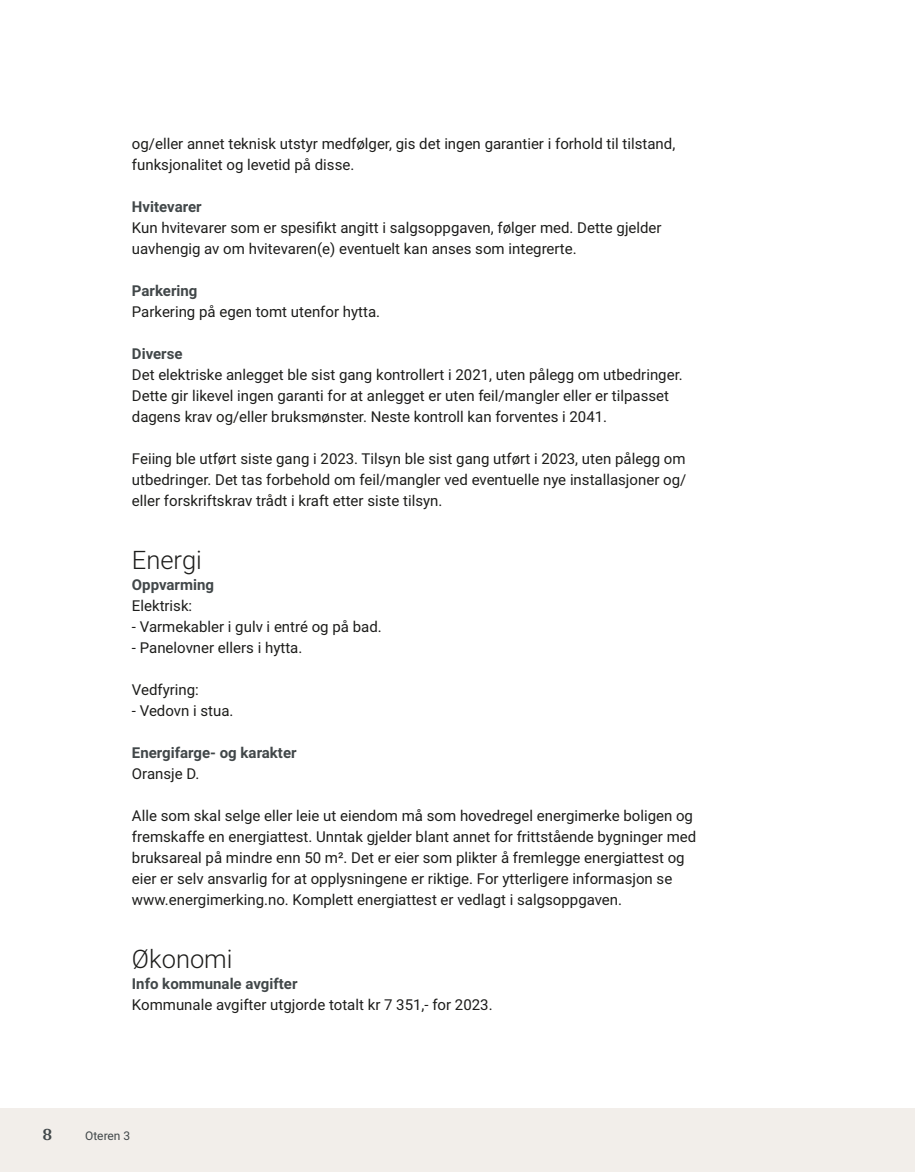
<style>
.page{position:relative;width:915px;height:1172px;background:#fff}
.page>*{position:absolute;margin:0;border:0;box-sizing:border-box;transform-origin:0 0}
.t1{font:300 25.5px "Roboto Vitec";color:#1d1d1b}
.t2{font:700 18px "Arya";color:#414749}
.t3{font:15px/21px "Roboto Vitec";color:#1d1d1b}
.t4{font:700 15px "Roboto Vitec";color:#414749}
.t5{font:12px "Roboto Vitec";color:#414749}
</style>
<div class="page">
<div style="left:0;top:1108px;width:914px;height:64px;background:#f2eeea"></div>
<p class="t3" style="left:132px;top:132px;width:544px">og/eller annet teknisk utstyr medfølger, gis det ingen garantier i forhold til tilstand, funksjonalitet og levetid på disse.</p>
<p class="t4" style="left:132px;top:196px;width:71px">Hvitevarer</p>
<p class="t3" style="left:132px;top:216px;width:531px">Kun hvitevarer som er spesifikt angitt i salgsoppgaven, følger med. Dette gjelder uavhengig av om hvitevaren(e) eventuelt kan anses som integrerte.</p>
<p class="t4" style="left:132px;top:280px;width:67px">Parkering</p>
<p class="t3" style="left:132px;top:300px;width:250px">Parkering på egen tomt utenfor hytta.</p>
<p class="t4" style="left:132px;top:343px;width:52px">Diverse</p>
<p class="t3" style="left:132px;top:363px;width:552px">Det elektriske anlegget ble sist gang kontrollert i 2021, uten pålegg om utbedringer.<br>Dette gir likevel ingen garanti for at anlegget er uten feil/mangler eller er tilpasset dagens krav og/eller bruksmønster. Neste kontroll kan forventes i 2041.</p>
<p class="t3" style="left:132px;top:447px;width:555px;text-align:justify">Feiing ble utført siste gang i 2023. Tilsyn ble sist gang utført i 2023, uten pålegg om utbedringer. Det tas forbehold om feil/mangler ved eventuelle nye installasjoner og/ eller forskriftskrav trådt i kraft etter siste tilsyn.</p>
<h1 class="t1" style="left:132px;top:542px;width:71px">Energi</h1>
<p class="t4" style="left:132px;top:574px;width:84px">Oppvarming</p>
<p class="t3" style="left:132px;top:594px;width:251px">Elektrisk:<br>‑ Varmekabler i gulv i entré og på bad. ‑ Panelovner ellers i hytta.</p>
<p class="t3" style="left:132px;top:678px;width:103px">Vedfyring:<br>‑ Vedovn i stua.</p>
<p class="t4" style="left:132px;top:742px;width:166px">Energifarge‑ og karakter</p>
<p class="t3" style="left:132px;top:762px;width:69px">Oransje D.</p>
<p class="t3" style="left:132px;top:804px;width:565px">Alle som skal selge eller leie ut eiendom må som hovedregel energimerke boligen og fremskaffe en energiattest. Unntak gjelder blant annet for frittstående bygninger med bruksareal på mindre enn 50 m². Det er eier som plikter å fremlegge energiattest og eier er selv ansvarlig for at opplysningene er riktige. For ytterligere informasjon se www.energimerking.no. Komplett energiattest er vedlagt i salgsoppgaven.</p>
<h1 class="t1" style="left:132px;top:941px;width:102px">Økonomi</h1>
<p class="t4" style="left:132px;top:973px;width:167px">Info kommunale avgifter</p>
<p class="t3" style="left:132px;top:993px;width:362px">Kommunale avgifter utgjorde totalt kr 7 351,‑ for 2023.</p>
<p class="t2" style="left:43px;top:1123px;width:11px">8</p>
<p class="t5" style="left:85px;top:1127px;width:47px">Oteren 3</p>
</div>
